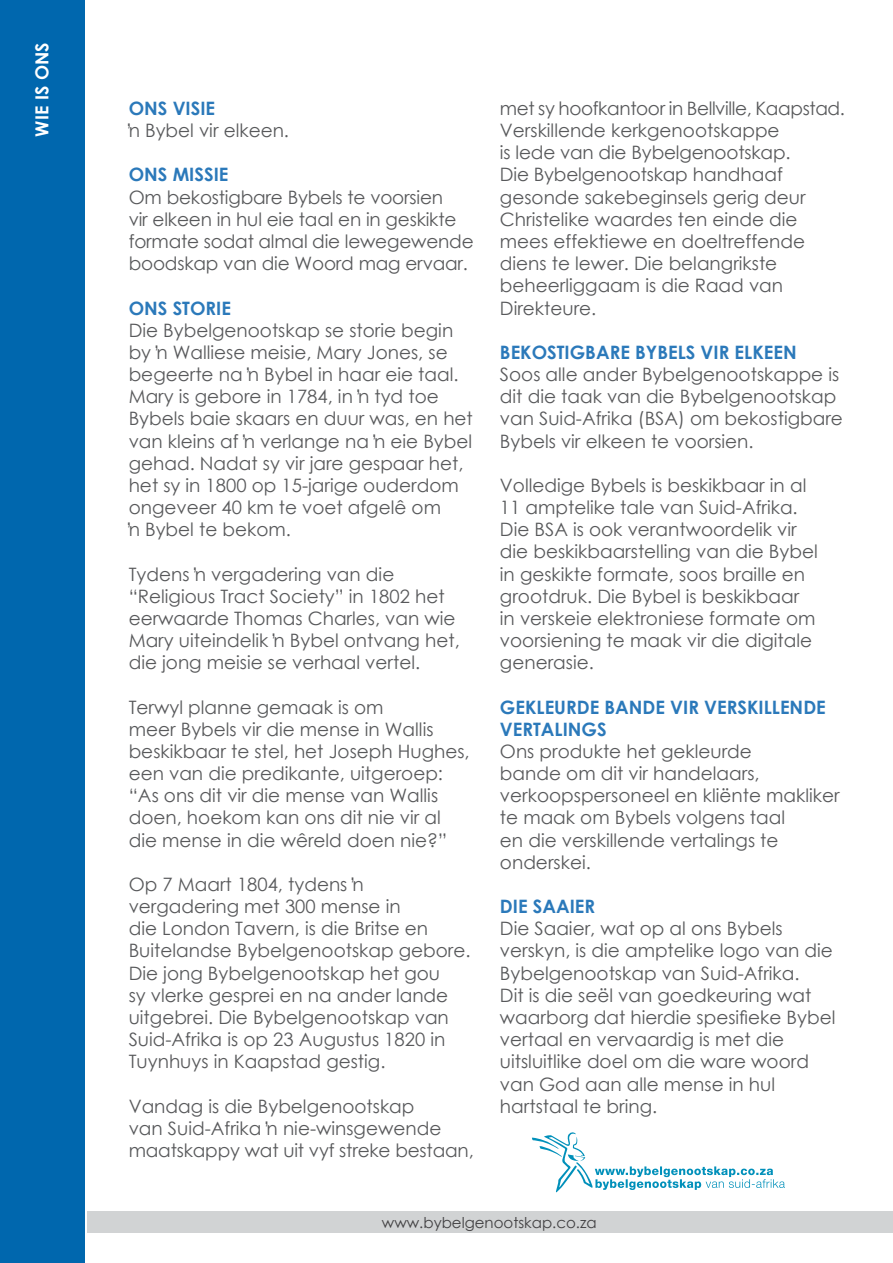
<style>
.page{position:relative;width:893px;height:1263px;background:#fff}
.page>*{position:absolute;margin:0;border:0;box-sizing:border-box;transform-origin:0 0}
.t1{font:18.45px/22.2px "Century Gothic";color:#58595b}
.t2{font:700 18.45px/22.2px "Century Gothic";color:#2b79ba}
.t3{font:700 18px "Century Gothic";letter-spacing:.01em;color:#fff}
.t4{font:15px "Century Gothic";color:#414042}
</style>
<div class="page">
<svg style="left:532px;top:1132px;width:253px;height:61px"></svg>
<div style="left:87px;top:1212px;width:806px;height:21px;background:#d1d3d4"></div>
<div style="left:0;top:0;width:85px;height:1263px;background:#0067ae"></div>
<p class="t3" style="left:28px;top:137px;width:96px;rotate:-90deg">WIE IS ONS</p>
<p class="t2" style="left:129px;top:96px;width:88px">ONS VISIE</p>
<p class="t1" style="left:129px;top:119px;width:162px">ŉ Bybel vir elkeen.</p>
<p class="t2" style="left:129px;top:163px;width:101px">ONS MISSIE</p>
<p class="t1" style="left:129px;top:186px;width:347px">Om bekostigbare Bybels te voorsien<br>vir elkeen in hul eie taal en in geskikte formate sodat almal die lewegewende boodskap van die Woord mag ervaar.</p>
<p class="t2" style="left:129px;top:296px;width:104px">ONS STORIE</p>
<p class="t1" style="left:129px;top:319px;width:346px">Die Bybelgenootskap se storie begin by ŉ Walliese meisie, Mary Jones, se begeerte na ŉ Bybel in haar eie taal.<br>Mary is gebore in 1784, in ŉ tyd toe Bybels baie skaars en duur was, en het van kleins af ŉ verlange na ŉ eie Bybel gehad. Nadat sy vir jare gespaar het, het sy in 1800 op 15-jarige ouderdom ongeveer 40 km te voet afgelê om<br>ŉ Bybel te bekom.</p>
<p class="t1" style="left:129px;top:562px;width:333px">Tydens ŉ vergadering van die “Religious Tract Society” in 1802 het eerwaarde Thomas Charles, van wie Mary uiteindelik ŉ Bybel ontvang het, die jong meisie se verhaal vertel.</p>
<p class="t1" style="left:129px;top:695px;width:342px">Terwyl planne gemaak is om<br>meer Bybels vir die mense in Wallis beskikbaar te stel, het Joseph Hughes, een van die predikante, uitgeroep: “As ons dit vir die mense van Wallis doen, hoekom kan ons dit nie vir al die mense in die wêreld doen nie?”</p>
<p class="t1" style="left:129px;top:873px;width:343px">Op 7 Maart 1804, tydens ŉ vergadering met 300 mense in<br>die London Tavern, is die Britse en<br>Buitelandse Bybelgenootskap gebore.<br>Die jong Bybelgenootskap het gou<br>sy vlerke gesprei en na ander lande uitgebrei. Die Bybelgenootskap van<br>Suid-Afrika is op 23 Augustus 1820 in<br>Tuynhuys in Kaapstad gestig.</p>
<p class="t1" style="left:129px;top:1094px;width:347px">Vandag is die Bybelgenootskap<br>van Suid-Afrika ŉ nie-winsgewende maatskappy wat uit vyf streke bestaan,</p>
<p class="t1" style="left:500px;top:97px;width:347px">met sy hoofkantoor in Bellville, Kaapstad.<br>Verskillende kerkgenootskappe<br>is lede van die Bybelgenootskap.<br>Die Bybelgenootskap handhaaf gesonde sakebeginsels gerig deur<br>Christelike waardes ten einde die mees effektiewe en doeltreffende diens te lewer. Die belangrikste beheerliggaam is die Raad van<br>Direkteure.</p>
<p class="t2" style="left:500px;top:340px;width:298px">BEKOSTIGBARE BYBELS VIR ELKEEN</p>
<p class="t1" style="left:500px;top:363px;width:344px">Soos alle ander Bybelgenootskappe is dit die taak van die Bybelgenootskap van Suid-Afrika (BSA) om bekostigbare Bybels vir elkeen te voorsien.</p>
<p class="t1" style="left:500px;top:474px;width:319px">Volledige Bybels is beskikbaar in al 11 amptelike tale van Suid-Afrika.<br>Die BSA is ook verantwoordelik vir die beskikbaarstelling van die Bybel in geskikte formate, soos braille en grootdruk. Die Bybel is beskikbaar in verskeie elektroniese formate om voorsiening te maak vir die digitale generasie.</p>
<p class="t2" style="left:500px;top:695px;width:327px">GEKLEURDE BANDE VIR VERSKILLENDE<br>VERTALINGS</p>
<p class="t1" style="left:500px;top:740px;width:341px">Ons produkte het gekleurde<br>bande om dit vir handelaars, verkoopspersoneel en kliënte makliker te maak om Bybels volgens taal<br>en die verskillende vertalings te onderskei.</p>
<p class="t2" style="left:500px;top:894px;width:97px">DIE SAAIER</p>
<p class="t1" style="left:500px;top:917px;width:337px">Die Saaier, wat op al ons Bybels verskyn, is die amptelike logo van die<br>Bybelgenootskap van Suid-Afrika.<br>Dit is die seël van goedkeuring wat waarborg dat hierdie spesifieke Bybel vertaal en vervaardig is met die uitsluitlike doel om die ware woord van God aan alle mense in hul hartstaal te bring.</p>
<p class="t4" style="left:382px;top:1212px;width:216px">www.bybelgenootskap.co.za</p>
</div>
